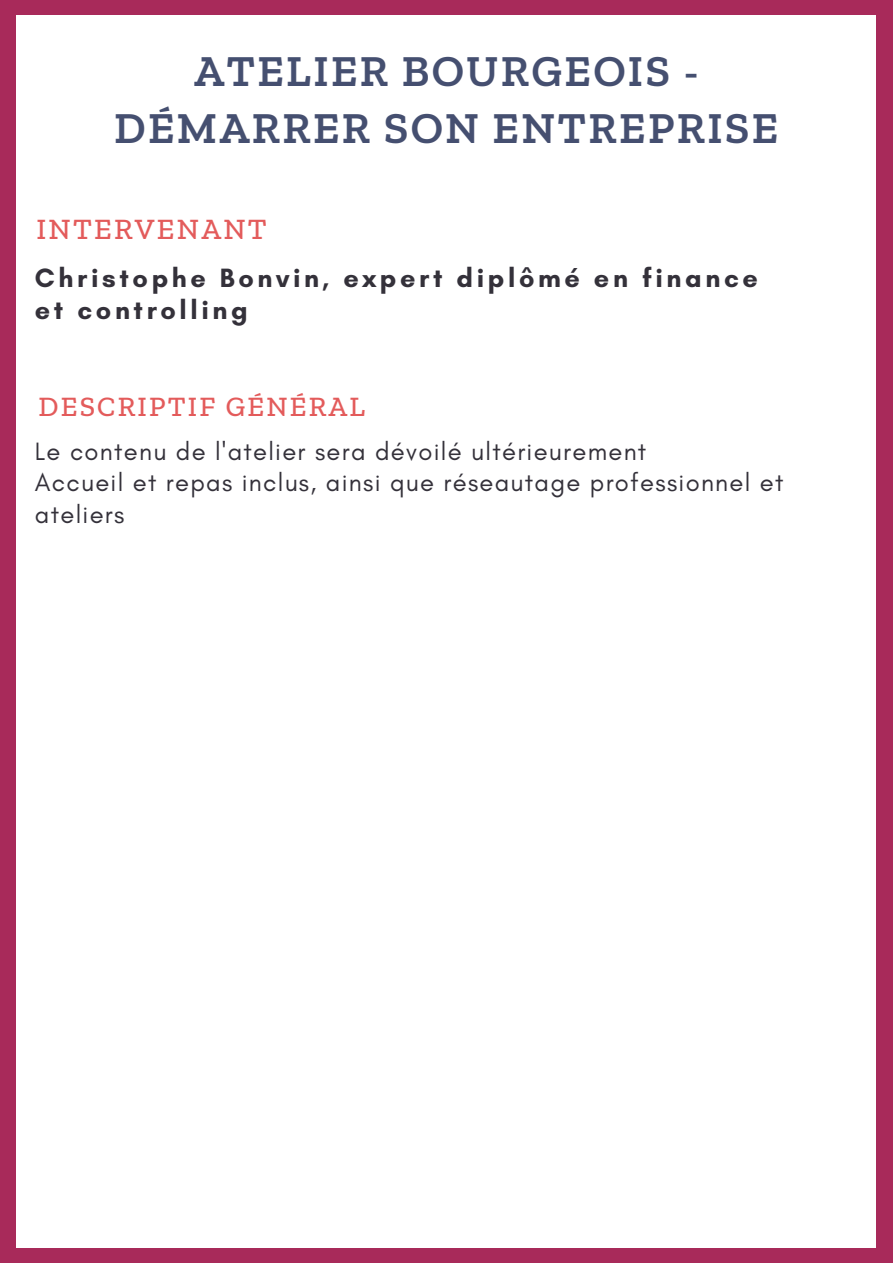
<style>
.page{position:relative;width:893px;height:1264px;background:#fff}
.page>*{position:absolute;margin:0;border:0;box-sizing:border-box;transform-origin:0 0}
.t1{font:600 45px/57.3px "Zilla Slab";letter-spacing:.05em;color:#454f70;text-align:center}
.t2{font:500 30px "Zilla Slab";letter-spacing:.075em;color:#e35b5b}
.t3{font:500 28.5px "Zilla Slab";letter-spacing:.075em;color:#e35b5b}
.t4{font:700 27px/32.5px "Glacial Indifference";letter-spacing:.135em;color:#34313a}
.t5{font:25.5px/31.5px "Glacial Indifference";letter-spacing:.05em;color:#34313a}
</style>
<div class="page">
<div style="left:0;top:0;width:892px;height:1262px;background:#a82a5a"></div>
<div style="left:17px;top:15px;width:858px;height:1232px;background:#fff"></div>
<h1 class="t1" style="left:114px;top:42px;width:665px">ATELIER BOURGEOIS -<br>DÉMARRER SON ENTREPRISE</h1>
<p class="t2" style="left:36px;top:211px;width:232px">INTERVENANT</p>
<p class="t4" style="left:35px;top:261px;width:724px">Christophe Bonvin, expert diplômé en finance et controlling</p>
<p class="t3" style="left:39px;top:389px;width:328px">DESCRIPTIF GÉNÉRAL</p>
<p class="t5" style="left:35px;top:435px;width:750px">Le contenu de l'atelier sera dévoilé ultérieurement<br>Accueil et repas inclus, ainsi que réseautage professionnel et ateliers</p>
</div>
